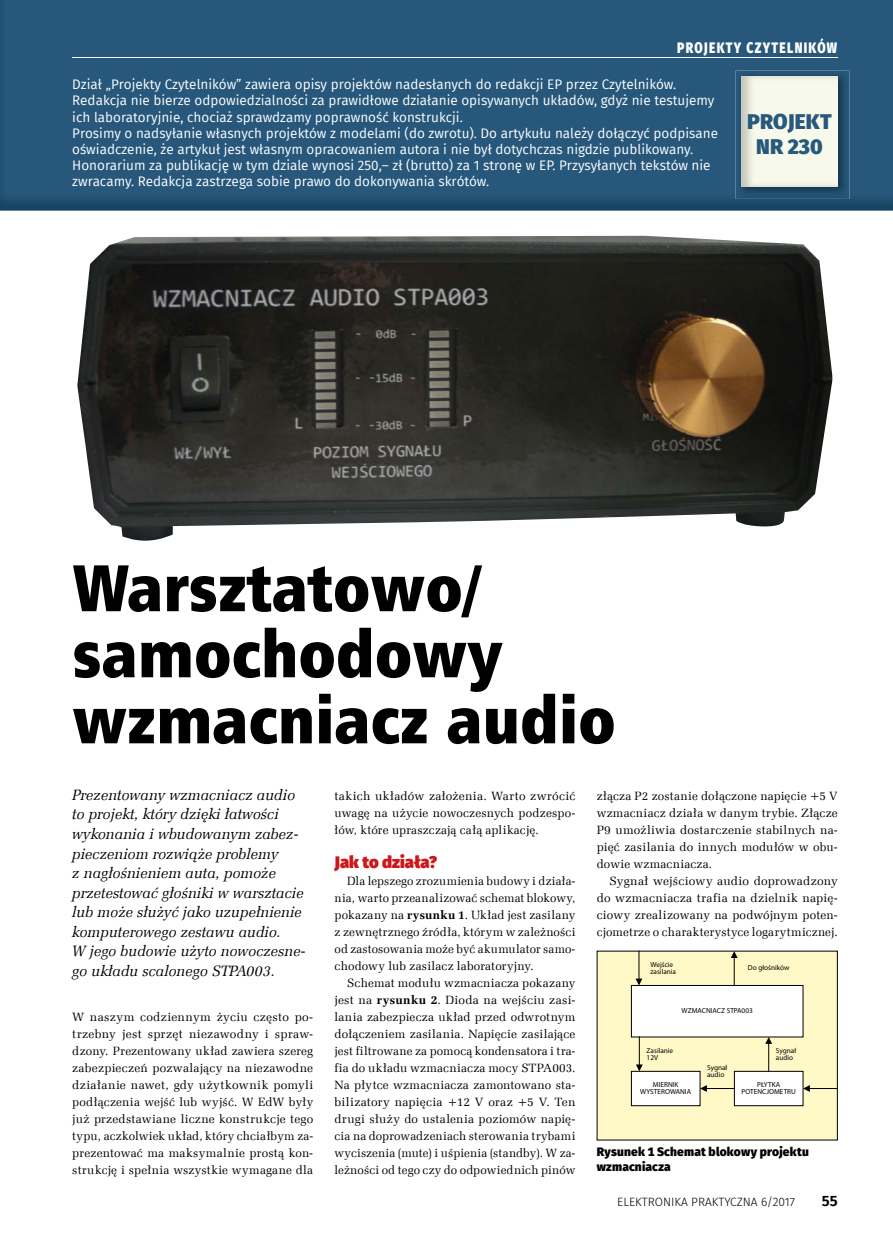
<style>
.page{position:relative;width:893px;height:1234px;background:#fff}
.page>*{position:absolute;margin:0;border:0;box-sizing:border-box;transform-origin:0 0}
.t1{font:66px/66px "Humnst 777 X Blk Cn EU";color:#000}
.t2{font:800 21px/25.2px "Fira Sans";letter-spacing:.01em;color:#28587b;text-align:center}
.t3{font:900 16.5px "Fira Sans";letter-spacing:.005em;color:#cd171a}
.t4{font:italic 15px/19.5px "Zapf Ellipt EU";color:#000}
.t5{font:800 15px "Fira Sans";letter-spacing:.11em;color:#fff;scale:.8 1}
.t6{font:600 15px "Fira Sans";color:#000}
.t7{font:13.5px/16.2px "Fira Sans";color:#fff}
.t8{font:12px/17px "Zapf Ellipt EU";letter-spacing:.015em;color:#000;text-align:justify}
.t9{font:800 12px/15px "Fira Sans";letter-spacing:.015em;color:#000}
.t10{font:300 12px "Fira Sans";color:#000}
.t11{font:7.2px/7.2px "Myriad Pro";color:#000}
.s1{font-weight:700}
</style>
<div class="page">
<div style="left:0;top:0;width:893px;height:210px;background:#27587b"></div>
<hr style="left:72px;top:57px;width:765px;height:1px;background:#fff">
<img style="left:736px;top:71px;width:113px;height:128px">
<img style="left:741px;top:77px;width:96px;height:109px">
<img style="left:77px;top:236px;width:755px;height:305px">
<div style="left:597px;top:950px;width:240px;height:189px;background:#fff9c7"></div>
<svg style="left:635px;top:978px;width:7px;height:6px"></svg>
<hr style="left:639px;top:950px;width:1px;height:32px;background:#000">
<svg style="left:731px;top:950px;width:7px;height:7px"></svg>
<hr style="left:734px;top:953px;width:1px;height:32px;background:#000">
<div style="left:631px;top:984px;width:172px;height:53px;background:#fff;border:1px solid #000"></div>
<svg style="left:803px;top:1084px;width:7px;height:7px"></svg>
<hr style="left:805px;top:1087px;width:32px;height:1px;background:#000">
<div style="left:631px;top:1070px;width:69px;height:35px;background:#fff;border:1px solid #000"></div>
<div style="left:734px;top:1070px;width:69px;height:35px;background:#fff;border:1px solid #000"></div>
<svg style="left:700px;top:1084px;width:7px;height:7px"></svg>
<hr style="left:702px;top:1087px;width:32px;height:1px;background:#000">
<svg style="left:636px;top:1064px;width:7px;height:7px"></svg>
<hr style="left:639px;top:1036px;width:1px;height:32px;background:#000">
<svg style="left:765px;top:1036px;width:7px;height:7px"></svg>
<hr style="left:768px;top:1039px;width:1px;height:32px;background:#000">
<p class="t5" style="left:677px;top:35px;width:202px">PROJEKTY CZYTELNIKÓW</p>
<p class="t7" style="left:72px;top:76px;width:647px">Dział „Projekty Czytelników” zawiera opisy projektów nadesłanych do redakcji EP przez Czytelników.<br>Redakcja nie bierze odpowiedzialności za prawidłowe działanie opisywanych układów, gdyż nie testujemy ich laboratoryjnie, chociaż sprawdzamy poprawność konstrukcji.<br>Prosimy o nadsyłanie własnych projektów z modelami (do zwrotu). Do artykułu należy dołączyć podpisane oświadczenie, że artykuł jest własnym opracowaniem autora i nie był dotychczas nigdzie publikowany.<br>Honorarium za publikację w tym dziale wynosi 250,– zł (brutto) za 1 stronę w EP. Przysyłanych tekstów nie zwracamy. Redakcja zastrzega sobie prawo do dokonywania skrótów.</p>
<h2 class="t2" style="left:747px;top:107px;width:86px">PROJEKT<br>NR 230</h2>
<h1 class="t1" style="left:72px;top:555px;width:545px">Warsztatowo/ samochodowy wzmacniacz audio</h1>
<p class="t4" style="left:72px;top:785px;width:235px">Prezentowany wzmacniacz audio to projekt, który dzięki łatwości wykonania i wbudowanym zabez&shy;pieczeniom rozwiąże problemy<br>z nagłośnieniem auta, pomoże przetestować głośniki w warsztacie lub może służyć jako uzupełnienie komputerowego zestawu audio.<br>W jego budowie użyto nowoczesne&shy;go układu scalonego STPA003.</p>
<p class="t8" style="left:334px;top:787px;width:242px">takich układów założenia. Warto zwrócić uwagę na użycie nowoczesnych podzespo&shy;łów, które upraszczają całą aplikację.</p>
<h3 class="t3" style="left:334px;top:846px;width:104px">Jak to działa?</h3>
<p class="t8" style="left:334px;top:872px;width:242px;text-indent:13px">Dla lepszego zrozumienia budowy i działa&shy;nia, warto przeanalizować schemat blokowy, pokazany na <span class="s1">rysunku 1</span>. Układ jest zasilany z zewnętrznego źródła, którym w zależności od zastosowania może być akumulator samo&shy;chodowy lub zasilacz laboratoryjny.</p>
<p class="t8" style="left:334px;top:974px;width:242px;text-indent:13px">Schemat modułu wzmacniacza pokazany jest na <span class="s1">rysunku 2</span>. Dioda na wejściu zasi&shy;lania zabezpiecza układ przed odwrotnym dołączeniem zasilania. Napięcie zasilające jest filtrowane za pomocą kondensatora i tra&shy;fia do układu wzmacniacza mocy STPA003.<br>Na płytce wzmacniacza zamontowano sta&shy;bilizatory napięcia +12 V oraz +5 V. Ten drugi służy do ustalenia poziomów napię&shy;cia na doprowadzeniach sterowania trybami wyciszenia (mute) i uśpienia (standby). W za&shy;leżności od tego czy do odpowiednich pinów</p>
<p class="t8" style="left:72px;top:1008px;width:242px">W naszym codziennym życiu często po&shy;trzebny jest sprzęt niezawodny i spraw&shy;dzony. Prezentowany układ zawiera szereg zabezpieczeń pozwalający na niezawodne działanie nawet, gdy użytkownik pomyli podłączenia wejść lub wyjść. W EdW były już przedstawiane liczne konstrukcje tego typu, aczkolwiek układ, który chciałbym za&shy;prezentować ma maksymalnie prostą kon&shy;strukcję i spełnia wszystkie wymagane dla</p>
<p class="t8" style="left:597px;top:787px;width:242px">złącza P2 zostanie dołączone napięcie +5 V wzmacniacz działa w danym trybie. Złącze P9 umożliwia dostarczenie stabilnych na&shy;pięć zasilania do innych modułów w obu&shy;dowie wzmacniacza.</p>
<p class="t8" style="left:597px;top:872px;width:242px;text-indent:13px">Sygnał wejściowy audio doprowadzony do wzmacniacza trafia na dzielnik napię&shy;ciowy zrealizowany na podwójnym poten&shy;cjometrze o charakterystyce logarytmicznej.</p>
<p class="t11" style="left:650px;top:960px;width:27px">Wejście zasilania</p>
<p class="t11" style="left:748px;top:964px;width:43px">Do głośników</p>
<p class="t11" style="left:682px;top:1006px;width:73px">WZMACNIACZ STPA003</p>
<p class="t11" style="left:647px;top:1046px;width:28px">Zasilanie<br>12V</p>
<p class="t11" style="left:707px;top:1063px;width:22px">Sygnał audio</p>
<p class="t11" style="left:776px;top:1046px;width:22px">Sygnał audio</p>
<p class="t11" style="left:640px;top:1080px;width:52px;text-align:center">MIERNIK<br>WYSTEROWANIA</p>
<p class="t11" style="left:741px;top:1080px;width:56px;text-align:center">PŁYTKA<br>POTENCJOMETRU</p>
<p class="t9" style="left:597px;top:1142px;width:214px">Rysunek 1 Schemat blokowy projektu wzmacniacza</p>
<p class="t10" style="left:617px;top:1193px;width:179px">ELEKTRONIKA PRAKTYCZNA 6/2017</p>
<p class="t6" style="left:822px;top:1188px;width:17px">55</p>
</div>
